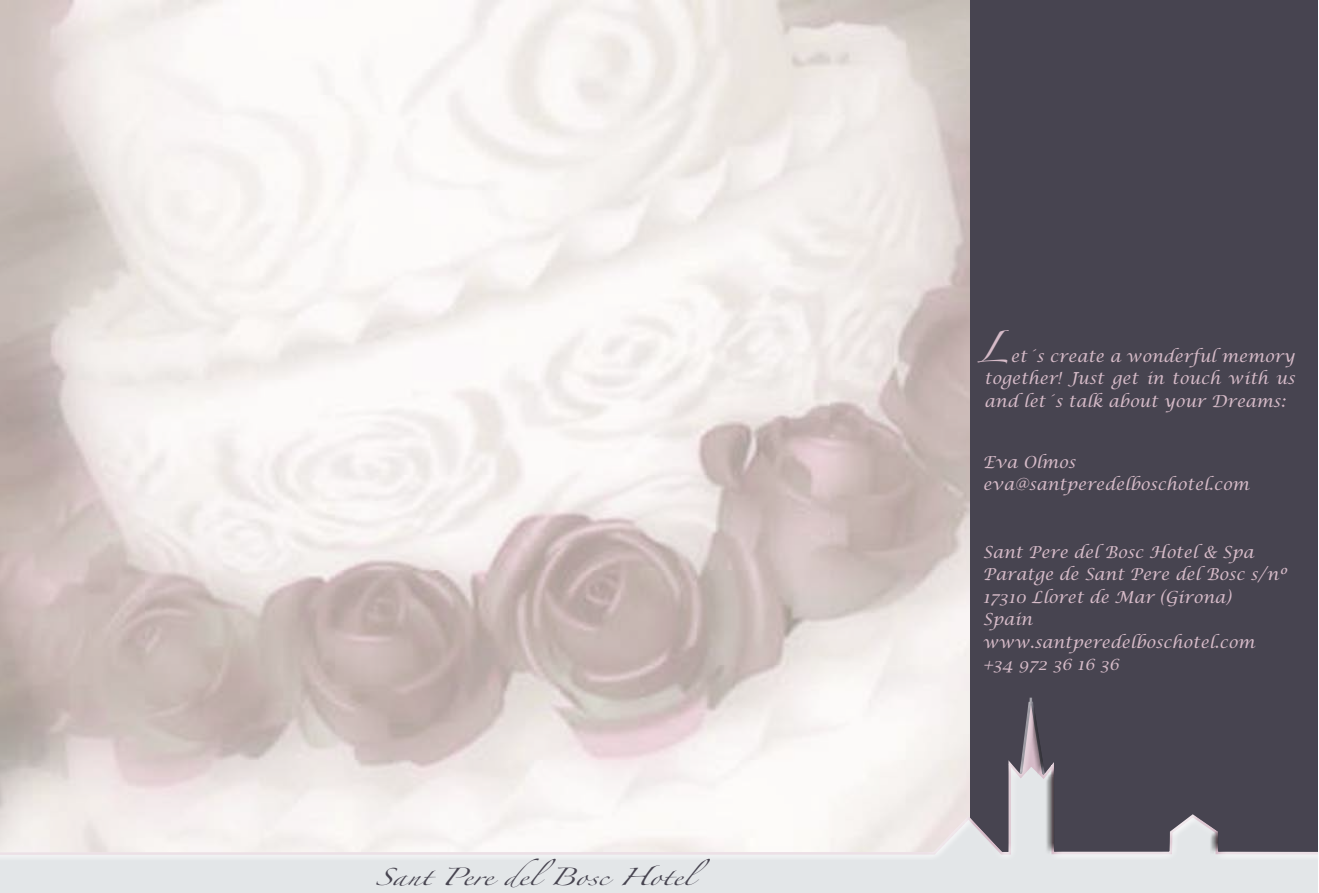
<style>
.page{position:relative;width:1319px;height:893px;background:#fff}
.page>*{position:absolute;margin:0;border:0;box-sizing:border-box;transform-origin:0 0}
.t1{font:28.35px "Zapfino";color:#d6bbc8}
.t2{font:italic 16.5px/22.5px "Lucida Calligraphy";color:#d6bbc8}
.t3{font:15.6px "Zapfino";color:#474450;scale:1.33 1}
</style>
<div class="page">
<div style="left:969px;top:0;width:348px;height:893px;background:#474450"></div>
<div style="left:0;top:695px;width:1317px;height:198px;background:#000;opacity:.75"></div>
<p class="t3" style="left:375px;top:871px;width:253px">Sant Pere delBosc Hotel</p>
<h1 class="t1" style="left:976px;top:335px;width:33px">L</h1>
<p class="t2" style="left:984px;top:345px;width:312px;text-align:justify;text-indent:26px">et´s create a wonderful memory together! Just get in touch with us and let´s talk about your Dreams:</p>
<p class="t2" style="left:982px;top:451px;width:268px">Eva Olmos eva@santperedelboschotel.com</p>
<p class="t2" style="left:982px;top:541px;width:305px">Sant Pere del Bosc Hotel &amp; Spa<br>Paratge de Sant Pere del Bosc s/nº<br>17310 Lloret de Mar (Girona)<br>Spain www.santperedelboschotel.com +34 972 36 16 36</p>
</div>
